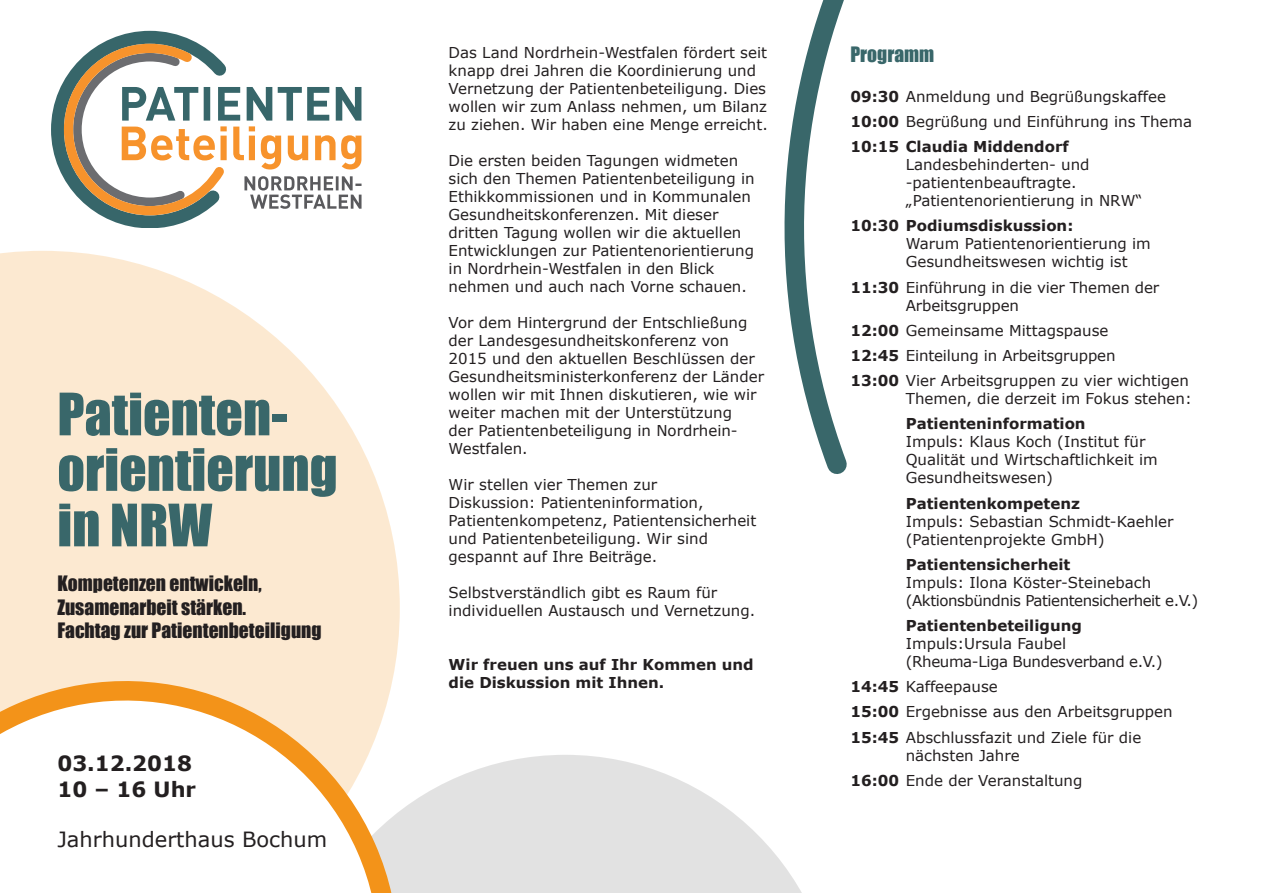
<style>
.page{position:relative;width:1263px;height:893px;background:#fff}
.page>*{position:absolute;margin:0;border:0;box-sizing:border-box;transform-origin:0 0}
.t1{font:54px/55.5px "Impact";color:#39676a}
.t2{font:21px "Verdana";color:#231f20}
.t3{font:700 21px "Verdana";color:#231f20}
.t4{font:19.5px "Impact";color:#231f20}
.t5{font:19.5px "Impact";color:#39676a}
.t6{font:15px/18px "Verdana";color:#231f20}
.t7{font:700 15px/18px "Verdana";color:#231f20}
.t8{font:15px/18px "Verdana";letter-spacing:-.03em;color:#231f20}
.t9{font:15px "Verdana";letter-spacing:-.025em;color:#231f20}
.s1{font-weight:700}
</style>
<div class="page">
<svg style="left:0;top:251px;width:400px;height:378px;fill:#fce9d1"></svg>
<svg style="left:450px;top:755px;width:352px;height:138px;background:#e4e4e4"></svg>
<svg style="left:706px;top:0;width:141px;height:891px"></svg>
<svg style="left:51px;top:31px;width:310px;height:197px"></svg>
<svg style="left:0;top:629px;width:450px;height:264px"></svg>
<p class="t1" style="left:57px;top:385px;width:282px">Patienten&shy;orientierung</p>
<p class="t1" style="left:57px;top:496px;width:156px">in NRW</p>
<p class="t4" style="left:57px;top:569px;width:206px">Kompetenzen entwickeln,</p>
<p class="t4" style="left:57px;top:592px;width:190px">Zusamenarbeit stärken.</p>
<p class="t4" style="left:57px;top:615px;width:266px">Fachtag zur Patientenbeteiligung</p>
<p class="t3" style="left:57px;top:749px;width:136px">03.12.2018</p>
<p class="t3" style="left:57px;top:774px;width:140px">10 – 16 Uhr</p>
<p class="t2" style="left:57px;top:825px;width:271px">Jahrhunderthaus Bochum</p>
<p class="t6" style="left:449px;top:44px;width:321px">Das Land Nordrhein-Westfalen fördert seit knapp drei Jahren die Koordinierung und Vernetzung der Patientenbeteiligung. Dies wollen wir zum Anlass nehmen, um Bilanz zu ziehen. Wir haben eine Menge erreicht.</p>
<p class="t6" style="left:449px;top:152px;width:308px">Die ersten beiden Tagungen widmeten sich den Themen Patientenbeteiligung in Ethikkommissionen und in Kommunalen Gesundheitskonferenzen. Mit dieser dritten Tagung wollen wir die aktuellen Entwicklungen zur Patientenorientierung in Nordrhein-Westfalen in den Blick nehmen und auch nach Vorne schauen.</p>
<p class="t6" style="left:449px;top:314px;width:317px">Vor dem Hintergrund der Entschließung der Landesgesundheitskonferenz von 2015 und den aktuellen Beschlüssen der Gesundheitsministerkonferenz der Länder wollen wir mit Ihnen diskutieren, wie wir weiter machen mit der Unterstützung<br>der Patientenbeteiligung in Nordrhein-Westfalen.</p>
<p class="t6" style="left:449px;top:476px;width:309px">Wir stellen vier Themen zur<br>Diskussion: Patienteninformation, Patientenkompetenz, Patientensicherheit und Patientenbeteiligung. Wir sind gespannt auf Ihre Beiträge.</p>
<p class="t6" style="left:449px;top:584px;width:308px">Selbstverständlich gibt es Raum für individuellen Austausch und Vernetzung.</p>
<p class="t7" style="left:449px;top:655px;width:307px">Wir freuen uns auf Ihr Kommen und die Diskussion mit Ihnen.</p>
<p class="t5" style="left:850px;top:39px;width:85px">Programm</p>
<p class="t6" style="left:850px;top:87px;width:317px"><span class="s1">09:30</span> Anmeldung und Begrüßungskaffee</p>
<p class="t6" style="left:850px;top:112px;width:343px"><span class="s1">10:00</span> Begrüßung und Einführung ins Thema</p>
<p class="t7" style="left:850px;top:137px;width:220px">10:15 Claudia Middendorf</p>
<p class="t6" style="left:906px;top:156px;width:185px">Landesbehinderten- und -patientenbeauftragte.</p>
<p class="t6" style="left:906px;top:192px;width:238px">„Patientenorientierung in NRW“</p>
<p class="t6" style="left:906px;top:217px;width:247px;text-indent:-55px"><span class="s1">10:30 Podiumsdiskussion:<br></span>Warum Patientenorientierung im<br>Gesundheitswesen wichtig ist</p>
<p class="t6" style="left:906px;top:278px;width:255px;text-indent:-55px"><span class="s1">11:30</span> Einführung in die vier Themen der<br>Arbeitsgruppen</p>
<p class="t6" style="left:850px;top:321px;width:259px"><span class="s1">12:00</span> Gemeinsame Mittagspause</p>
<p class="t6" style="left:850px;top:346px;width:267px"><span class="s1">12:45</span> Einteilung in Arbeitsgruppen</p>
<p class="t6" style="left:850px;top:372px;width:343px;text-align:right"><span class="s1">13:00</span> Vier Arbeitsgruppen zu vier wichtigen<br>Themen, die derzeit im Fokus stehen:</p>
<p class="t7" style="left:906px;top:415px;width:181px">Patienteninformation</p>
<p class="t6" style="left:906px;top:433px;width:254px">Impuls: Klaus Koch (Institut für<br>Qualität und Wirtschaftlichkeit im<br>Gesundheitswesen)</p>
<p class="t7" style="left:906px;top:494px;width:176px">Patientenkompetenz</p>
<p class="t6" style="left:906px;top:512px;width:269px">Impuls: Sebastian Schmidt-Kaehler (Patientenprojekte GmbH)</p>
<p class="t7" style="left:906px;top:555px;width:166px">Patientensicherheit</p>
<p class="t8" style="left:906px;top:573px;width:294px">Impuls: Ilona Köster-Steinebach (Aktionsbündnis Patientensicherheit e.V.)</p>
<p class="t7" style="left:906px;top:616px;width:178px">Patientenbeteiligung</p>
<p class="t6" style="left:906px;top:634px;width:162px">Impuls:Ursula Faubel</p>
<p class="t9" style="left:906px;top:651px;width:258px">(Rheuma-Liga Bundesverband e.V.)</p>
<p class="t6" style="left:850px;top:678px;width:149px"><span class="s1">14:45</span> Kaffeepause</p>
<p class="t6" style="left:850px;top:703px;width:324px"><span class="s1">15:00</span> Ergebnisse aus den Arbeitsgruppen</p>
<p class="t6" style="left:906px;top:728px;width:237px;text-indent:-55px"><span class="s1">15:45</span> Abschlussfazit und Ziele für die nächsten Jahre</p>
<p class="t6" style="left:850px;top:771px;width:233px"><span class="s1">16:00</span> Ende der Veranstaltung</p>
</div>
